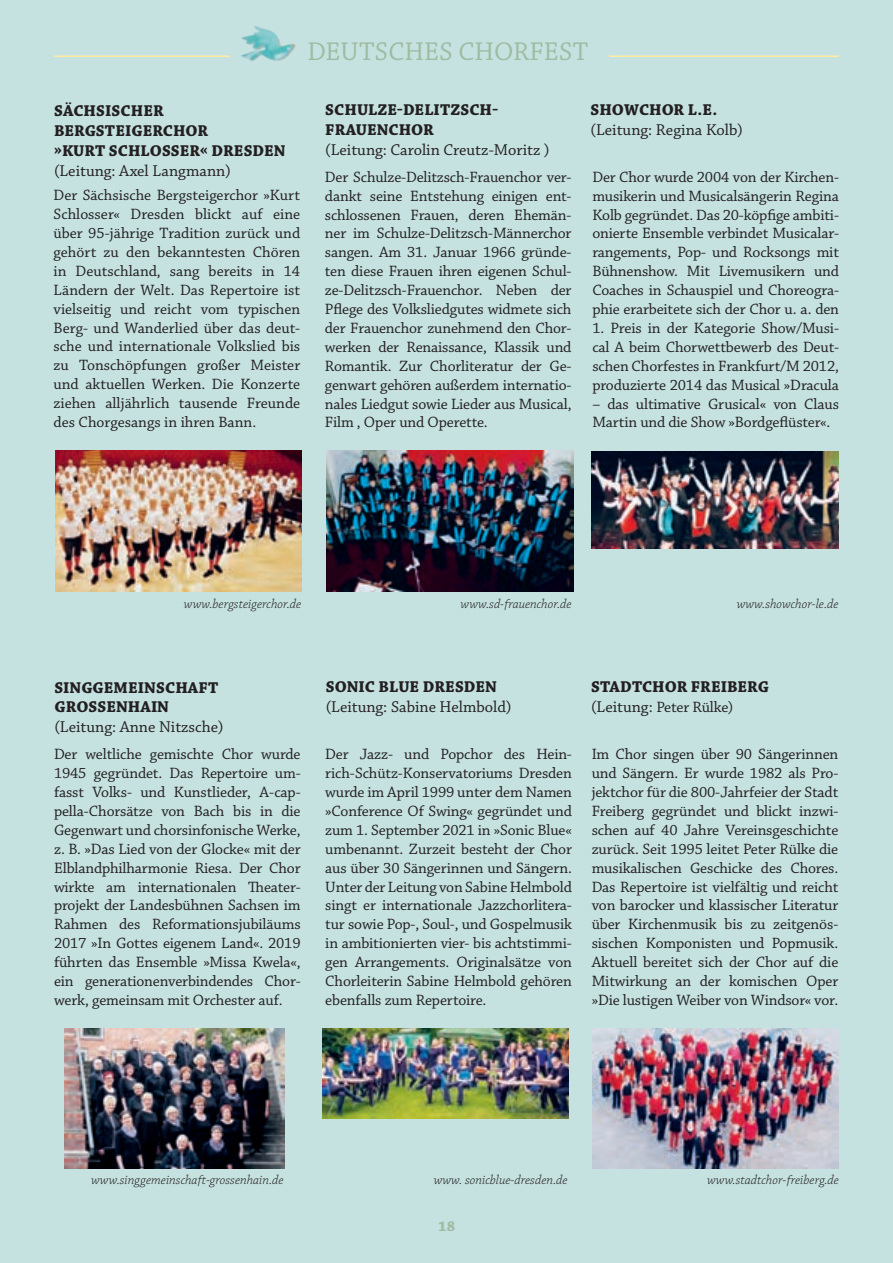
<style>
.page{position:relative;width:893px;height:1263px;background:#c5e2e1}
.page>*{position:absolute;margin:0;border:0;box-sizing:border-box;transform-origin:0 0}
.t1{font:27px "Chaparral Pro";letter-spacing:.005em;color:#9fbba2}
.t2{font:700 16.5px "Chaparral Pro";color:#231f20}
.t3{font:16.5px "Chaparral Pro";color:#231f20}
.t4{font:15.75px/18.9px "Chaparral Pro";letter-spacing:-.01em;color:#231f20;text-align:justify}
.t5{font:700 15px "Chaparral Pro";color:#9fbba2}
.t6{font:italic 300 13.5px "Chaparral Pro";color:#231f20}
.s1{font-size:16.5px}
</style>
<div class="page">
<hr style="left:54px;top:55px;width:176px;height:2px;background:#ffeda0">
<hr style="left:609px;top:55px;width:230px;height:2px;background:#ffeda0">
<img style="left:222px;top:3px;width:80px;height:87px">
<img style="left:65px;top:1028px;width:220px;height:140px">
<img style="left:322px;top:1028px;width:247px;height:91px">
<img style="left:592px;top:1028px;width:247px;height:140px">
<img style="left:55px;top:451px;width:247px;height:140px">
<img style="left:327px;top:451px;width:246px;height:140px">
<img style="left:592px;top:451px;width:246px;height:97px">
<p class="t1" style="left:307px;top:37px;width:282px">DEUTSCHES CHORFEST</p>
<p class="t2" style="left:54px;top:101px;width:111px">SÄCHSISCHER</p>
<p class="t2" style="left:54px;top:121px;width:155px">BERGSTEIGERCHOR</p>
<p class="t2" style="left:54px;top:141px;width:233px">»KURT SCHLOSSER« DRESDEN</p>
<p class="t3" style="left:54px;top:161px;width:178px">(Leitung: Axel Langmann)</p>
<p class="t4" style="left:54px;top:186px;width:248px">Der Sächsische Bergsteigerchor »Kurt Schlosser« Dresden blickt auf eine über 95-jährige Tradition zurück und gehört zu den bekanntesten Chören in Deutschland, sang bereits in 14<br>Ländern der Welt. Das Repertoire ist vielseitig und reicht vom typischen Berg- und Wanderlied über das deut&shy;sche und internationale Volkslied bis zu Tonschöpfungen großer Meister und aktuellen Werken. Die Konzerte ziehen alljährlich tausende Freunde des Chorgesangs in ihren Bann.</p>
<p class="t2" style="left:325px;top:100px;width:175px">SCHULZE-DELITZSCH-</p>
<p class="t2" style="left:325px;top:120px;width:110px">FRAUENCHOR</p>
<p class="t3" style="left:325px;top:140px;width:226px">(Leitung: Carolin Creutz-Moritz )</p>
<p class="t4" style="left:325px;top:168px;width:248px">Der Schulze-Delitzsch-Frauenchor ver&shy;dankt seine Entstehung einigen ent&shy;schlossenen Frauen, deren Ehemän&shy;ner im Schulze-Delitzsch-Männerchor sangen. Am 31. Januar 1966 gründe&shy;ten diese Frauen ihren eigenen Schul&shy;ze-Delitzsch-Frauenchor. Neben der Pflege des Volksliedgutes widmete sich der Frauenchor zunehmend den Chor&shy;werken der Renaissance, Klassik und Romantik. Zur Chorliteratur der Ge&shy;genwart gehören außerdem internatio&shy;nales Liedgut sowie Lieder aus Musical, Film , Oper und Operette.</p>
<p class="t2" style="left:591px;top:100px;width:128px">SHOWCHOR L.E.</p>
<p class="t3" style="left:591px;top:121px;width:154px">(Leitung: Regina Kolb)</p>
<p class="t4" style="left:592px;top:168px;width:248px">Der Chor wurde 2004 von der Kirchen&shy;musikerin und Musicalsängerin Regina Kolb gegründet. Das 20-köpfige ambiti&shy;onierte Ensemble verbindet Musicalar&shy;rangements, Pop- und Rocksongs mit Bühnenshow. Mit Livemusikern und Coaches in Schauspiel und Choreogra&shy;phie erarbeitete sich der Chor u. a. den</p>
<p class="t4" style="left:592px;top:319px;width:248px">1. Preis in der Kategorie Show/Musi&shy;cal A beim Chorwettbewerb des Deut&shy;schen Chorfestes in Frankfurt/M 2012, produzierte 2014 das Musical »Dracula</p>
<p class="t4" style="left:592px;top:395px;width:248px">– das ultimative Grusical« von Claus<br>Martin und die Show »Bordgeflüster«.</p>
<p class="t6" style="left:184px;top:597px;width:119px">www.bergsteigerchor.de</p>
<p class="t6" style="left:461px;top:597px;width:112px">www.sd-frauenchor.de</p>
<p class="t6" style="left:737px;top:597px;width:103px">www.showchor-le.de</p>
<p class="t2" style="left:54px;top:678px;width:166px">SINGGEMEINSCHAFT</p>
<p class="t2" style="left:54px;top:697px;width:116px">GROSSENHAIN</p>
<p class="t3" style="left:54px;top:718px;width:171px">(Leitung: Anne Nitzsche)</p>
<p class="t4" style="left:54px;top:745px;width:248px">Der weltliche gemischte Chor wurde 1945 gegründet. Das Repertoire um&shy;fasst Volks- und Kunstlieder, A-cap&shy;pella-Chorsätze von Bach bis in die Gegenwart und chorsinfonische Werke, z. B. »Das Lied von der Glocke« mit der Elblandphilharmonie Riesa. Der Chor wirkte am internationalen Theater&shy;projekt der Landesbühnen Sachsen im Rahmen des Reformationsjubiläums 2017 »In Gottes eigenem Land«. 2019 führten das Ensemble »Missa Kwela«, ein generationenverbindendes Chor&shy;werk, gemeinsam mit Orchester auf.</p>
<p class="t2" style="left:326px;top:677px;width:173px">SONIC BLUE DRESDEN</p>
<p class="t3" style="left:326px;top:697px;width:187px">(Leitung: Sabine Helmbold)</p>
<p class="t4" style="left:325px;top:745px;width:248px">Der Jazz- und Popchor des Hein&shy;rich-Schütz-Konservatoriums Dresden wurde im April 1999 unter dem Namen »Conference Of Swing« gegründet und zum 1. September 2021 in »Sonic Blue« umbenannt. Zurzeit besteht der Chor aus über 30 Sängerinnen und Sängern.<br>Unter der Leitung von Sabine Helmbold singt er internationale Jazzchorlitera&shy;tur sowie Pop-, Soul-, und Gospelmusik in ambitionierten vier- bis achtstimmi&shy;gen Arrangements. Originalsätze von Chorleiterin Sabine Helmbold gehören ebenfalls zum Repertoire.</p>
<p class="t2" style="left:591px;top:677px;width:179px">STADTCHOR FREIBERG</p>
<p class="t4" style="left:591px;top:698px;width:144px"><span class="s1">(Leitung:</span> Peter Rülke)</p>
<p class="t4" style="left:592px;top:745px;width:248px">Im Chor singen über 90 Sängerinnen und Sängern. Er wurde 1982 als Pro&shy;jektchor für die 800-Jahrfeier der Stadt Freiberg gegründet und blickt inzwi&shy;schen auf 40 Jahre Vereinsgeschichte zurück. Seit 1995 leitet Peter Rülke die musikalischen Geschicke des Chores.<br>Das Repertoire ist vielfältig und reicht von barocker und klassischer Literatur über Kirchenmusik bis zu zeitgenös&shy;sischen Komponisten und Popmusik.<br>Aktuell bereitet sich der Chor auf die Mitwirkung an der komischen Oper »Die lustigen Weiber von Windsor« vor.</p>
<p class="t6" style="left:91px;top:1172px;width:194px">www.singgemeinschaft-grossenhain.de</p>
<p class="t6" style="left:434px;top:1172px;width:135px">www. sonicblue-dresden.de</p>
<p class="t5" style="left:438px;top:1217px;width:18px">18</p>
<p class="t6" style="left:707px;top:1172px;width:133px">www.stadtchor-freiberg.de</p>
</div>
